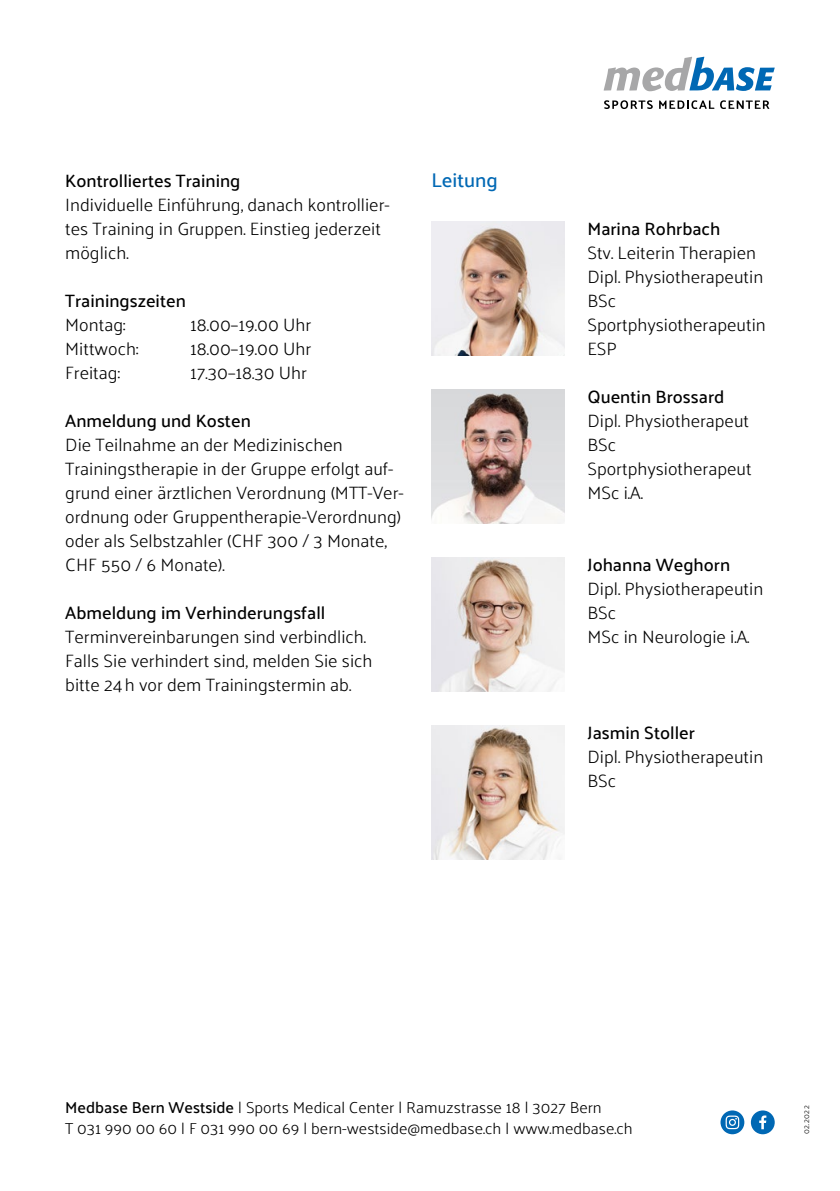
<style>
.page{position:relative;width:840px;height:1191px;background:#fff}
.page>*{position:absolute;margin:0;border:0;box-sizing:border-box;transform-origin:0 0}
.t1{font:500 20px "Palanquin";color:#0068b4}
.t2{font:300 18px/24px "Palanquin";color:#000}
.t3{font:500 18px "Palanquin";color:#000}
.t4{font:300 16px/21px "Palanquin";color:#000}
.t5{font:300 8px "Palanquin";letter-spacing:.05em;color:#000}
.s1{font-weight:500}
</style>
<div class="page">
<img style="left:431px;top:390px;width:133px;height:133px">
<svg style="left:720px;top:1110px;width:24px;height:24px"></svg>
<svg style="left:725px;top:1115px;width:13px;height:14px"></svg>
<div style="left:750px;top:1110px;width:24px;height:24px;background:#0068b4;border-radius:50%"></div>
<svg style="left:759px;top:1115px;width:7px;height:14px"></svg>
<img style="left:431px;top:222px;width:133px;height:133px">
<img style="left:431px;top:558px;width:133px;height:133px">
<img style="left:431px;top:726px;width:133px;height:133px">
<svg style="left:603px;top:57px;width:171px;height:34px"></svg>
<svg style="left:604px;top:100px;width:48px;height:9px"></svg>
<svg style="left:659px;top:100px;width:110px;height:9px"></svg>
<p class="t3" style="left:65px;top:170px;width:177px">Kontrolliertes Training</p>
<p class="t2" style="left:65px;top:193px;width:326px">Individuelle Einführung, danach kontrollier&shy;tes Training in Gruppen. Einstieg jederzeit möglich.</p>
<p class="t3" style="left:65px;top:290px;width:122px">Trainingszeiten</p>
<p class="t2" style="left:65px;top:313px;width:62px">Montag:</p>
<p class="t2" style="left:190px;top:313px;width:123px">18.00–19.00 Uhr</p>
<p class="t2" style="left:65px;top:337px;width:74px">Mittwoch:</p>
<p class="t2" style="left:190px;top:337px;width:123px">18.00–19.00 Uhr</p>
<p class="t2" style="left:65px;top:361px;width:56px">Freitag:</p>
<p class="t2" style="left:190px;top:361px;width:118px">17.30–18.30 Uhr</p>
<p class="t3" style="left:65px;top:410px;width:187px">Anmeldung und Kosten</p>
<p class="t2" style="left:65px;top:433px;width:340px">Die Teilnahme an der Medizinischen Trainingstherapie in der Gruppe erfolgt auf&shy;grund einer ärztlichen Verordnung (MTT-Ver&shy;ordnung oder Gruppentherapie-Verordnung) oder als Selbstzahler (CHF 300 / 3 Monate, CHF 550 / 6 Monate).</p>
<p class="t3" style="left:65px;top:602px;width:261px">Abmeldung im Verhinderungsfall</p>
<p class="t2" style="left:65px;top:625px;width:308px">Terminvereinbarungen sind verbindlich.<br>Falls Sie verhindert sind, melden Sie sich bitte 24h vor dem Trainingstermin ab.</p>
<p class="t1" style="left:431px;top:168px;width:68px">Leitung</p>
<p class="t3" style="left:587px;top:218px;width:134px">Marina Rohrbach</p>
<p class="t2" style="left:587px;top:241px;width:180px">Stv. Leiterin Therapien<br>Dipl. Physiotherapeutin<br>BSc<br>Sportphysiotherapeutin<br>ESP</p>
<p class="t3" style="left:587px;top:386px;width:138px">Quentin Brossard</p>
<p class="t2" style="left:587px;top:409px;width:166px">Dipl. Physiotherapeut<br>BSc<br>Sportphysiotherapeut<br>MSc i.A.</p>
<p class="t3" style="left:587px;top:554px;width:144px">Johanna Weghorn</p>
<p class="t2" style="left:587px;top:577px;width:177px">Dipl. Physiotherapeutin<br>BSc<br>MSc in Neurologie i.A.</p>
<p class="t3" style="left:587px;top:722px;width:109px">Jasmin Stoller</p>
<p class="t2" style="left:587px;top:745px;width:177px">Dipl. Physiotherapeutin<br>BSc</p>
<p class="t4" style="left:65px;top:1097px;width:568px"><span class="s1">Medbase Bern Westside</span> | Sports Medical Center | Ramuzstrasse 18 | 3027 Bern<br>T 031 990 00 60 | F 031 990 00 69 | bern-westside@medbase.ch | www.medbase.ch</p>
<p class="t5" style="left:801px;top:1134px;width:30px;rotate:-90deg">02.2022</p>
</div>
